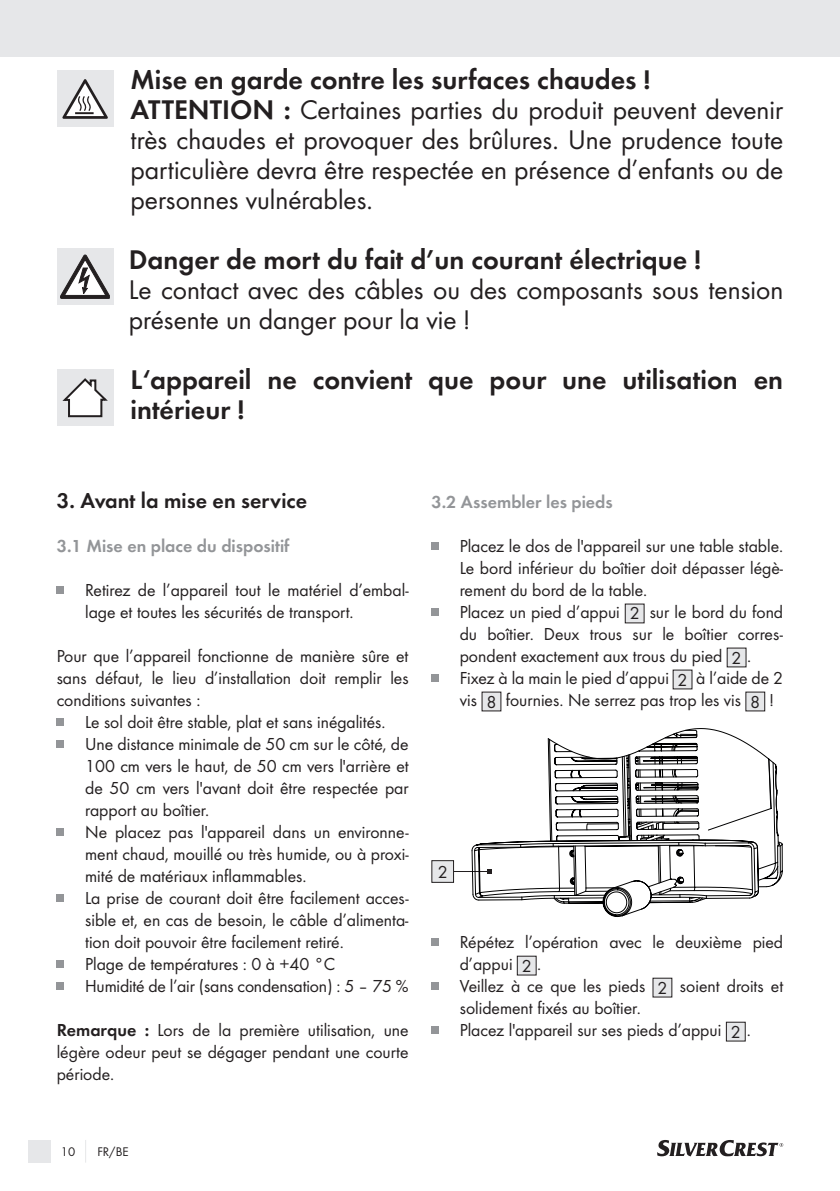
<style>
.page{position:relative;width:840px;height:1191px;background:#fff}
.page>*{position:absolute;margin:0;border:0;box-sizing:border-box;transform-origin:0 0}
.t1{font:28px/30px "Futura Pro";color:#231f20}
.t2{font:600 28px/30px "Futura Pro";color:#231f20}
.t3{font:600 22px "Futura Pro";color:#231f20}
.t4{font:18px/22px "Futura Pro";color:#231f20}
.t5{font:600 18px "Futura Pro";color:#939598}
.t6{font:13px "Futura Pro";color:#231f20}
.s1{font-weight:600}
</style>
<div class="page">
<div style="left:0;top:0;width:839px;height:57px;background:#e6e7e9"></div>
<svg style="left:657px;top:1140px;width:125px;height:16px"></svg>
<div style="left:28px;top:1140px;width:23px;height:22px;background:#e6e7e9"></div>
<svg style="left:85px;top:1140px;width:1px;height:22px"></svg>
<div style="left:57px;top:71px;width:56px;height:56px;background:#e6e7e9"></div>
<svg style="left:62px;top:79px;width:46px;height:40px"></svg>
<div style="left:57px;top:248px;width:56px;height:57px;background:#e6e7e9"></div>
<svg style="left:60px;top:255px;width:50px;height:43px"></svg>
<div style="left:57px;top:369px;width:56px;height:57px;background:#e6e7e9"></div>
<svg style="left:62px;top:378px;width:46px;height:40px"></svg>
<div style="left:57px;top:586px;width:7px;height:7px;background:#939598"></div>
<div style="left:57px;top:718px;width:7px;height:7px;background:#939598"></div>
<div style="left:57px;top:740px;width:7px;height:7px;background:#939598"></div>
<div style="left:57px;top:828px;width:7px;height:7px;background:#939598"></div>
<div style="left:57px;top:894px;width:7px;height:7px;background:#939598"></div>
<div style="left:57px;top:960px;width:7px;height:7px;background:#939598"></div>
<div style="left:57px;top:982px;width:7px;height:7px;background:#939598"></div>
<div style="left:431px;top:542px;width:7px;height:7px;background:#939598"></div>
<div style="left:431px;top:608px;width:7px;height:7px;background:#939598"></div>
<div style="left:625px;top:604px;width:18px;height:19px;background:#e6e7e9"></div>
<div style="left:726px;top:648px;width:19px;height:19px;background:#e6e7e9"></div>
<div style="left:431px;top:674px;width:7px;height:7px;background:#939598"></div>
<div style="left:672px;top:670px;width:19px;height:19px;background:#e6e7e9"></div>
<div style="left:482px;top:692px;width:18px;height:19px;background:#e6e7e9"></div>
<div style="left:745px;top:692px;width:19px;height:19px;background:#e6e7e9"></div>
<div style="left:431px;top:860px;width:22px;height:22px;background:#e6e7e9"></div>
<div style="left:431px;top:860px;width:23px;height:23px;border:1px solid #231f20"></div>
<hr style="left:453px;top:871px;width:36px;height:1px;background:#231f20">
<svg style="left:602px;top:814px;width:180px;height:103px"></svg>
<svg style="left:471px;top:728px;width:307px;height:176px"></svg>
<div style="left:431px;top:938px;width:7px;height:7px;background:#939598"></div>
<div style="left:517px;top:956px;width:19px;height:19px;background:#e6e7e9"></div>
<div style="left:431px;top:982px;width:7px;height:7px;background:#939598"></div>
<div style="left:652px;top:978px;width:19px;height:19px;background:#e6e7e9"></div>
<div style="left:431px;top:1026px;width:7px;height:7px;background:#939598"></div>
<div style="left:726px;top:1022px;width:18px;height:19px;background:#e6e7e9"></div>
<div style="left:725px;top:1021px;width:20px;height:20px;border:1px solid #231f20"></div>
<p class="t1" style="left:130px;top:64px;width:654px"><span class="s1">Mise en garde contre les surfaces chaudes !<br>ATTENTION :</span> Certaines parties du produit peuvent devenir très chaudes et provoquer des brûlures. Une prudence toute particulière devra être respectée en présence d’enfants ou de personnes vulnérables.</p>
<h1 class="t2" style="left:129px;top:243px;width:573px">Danger de mort du fait d’un courant électrique !</h1>
<h1 class="t1" style="left:129px;top:274px;width:655px">Le contact avec des câbles ou des composants sous tension présente un danger pour la vie !</h1>
<h1 class="t2" style="left:130px;top:363px;width:653px">L‘appareil ne convient que pour une utilisation en intérieur !</h1>
<p class="t3" style="left:57px;top:485px;width:252px">3. Avant la mise en service</p>
<p class="t5" style="left:57px;top:533px;width:234px">3.1 Mise en place du dispositif</p>
<p class="t4" style="left:85px;top:578px;width:325px">Retirez de l’appareil tout le matériel d’embal&shy;lage et toutes les sécurités de transport.</p>
<p class="t4" style="left:57px;top:644px;width:353px;text-align:justify">Pour que l’appareil fonctionne de manière sûre et sans défaut, le lieu d’installation doit remplir les conditions suivantes :</p>
<p class="t4" style="left:85px;top:710px;width:325px">Le sol doit être stable, plat et sans inégalités.<br>Une distance minimale de 50 cm sur le côté, de 100 cm vers le haut, de 50 cm vers l'arrière et de 50 cm vers l'avant doit être respectée par rapport au boîtier.<br>Ne placez pas l'appareil dans un environne&shy;ment chaud, mouillé ou très humide, ou à proxi&shy;mité de matériaux inflammables.<br>La prise de courant doit être facilement acces&shy;sible et, en cas de besoin, le câble d’alimenta&shy;tion doit pouvoir être facilement retiré.<br>Plage de températures : 0 à +40 °C<br>Humidité de l’air (sans condensation) : 5 – 75 %</p>
<p class="t4" style="left:57px;top:1018px;width:353px;text-align:justify"><span class="s1">Remarque :</span> Lors de la première utilisation, une légère odeur peut se dégager pendant une courte période.</p>
<p class="t5" style="left:431px;top:489px;width:183px">3.2 Assembler les pieds</p>
<p class="t4" style="left:459px;top:534px;width:325px">Placez le dos de l'appareil sur une table stable.<br>Le bord inférieur du boîtier doit dépasser légè&shy;rement du bord de la table.<br>Placez un pied d’appui 2 sur le bord du fond du boîtier. Deux trous sur le boîtier corres&shy;pondent exactement aux trous du pied 2 .<br>Fixez à la main le pied d’appui 2 à l’aide de 2 vis 8 fournies. Ne serrez pas trop les vis 8 !</p>
<p class="t4" style="left:437px;top:859px;width:11px">2</p>
<p class="t4" style="left:459px;top:930px;width:325px">Répétez l’opération avec le deuxième pied d’appui 2 .<br>Veillez à ce que les pieds 2 soient droits et solidement fixés au boîtier.<br>Placez l'appareil sur ses pieds d’appui 2 .</p>
<p class="t6" style="left:61px;top:1142px;width:16px">10</p>
<p class="t6" style="left:97px;top:1142px;width:33px">FR/BE</p>
</div>
